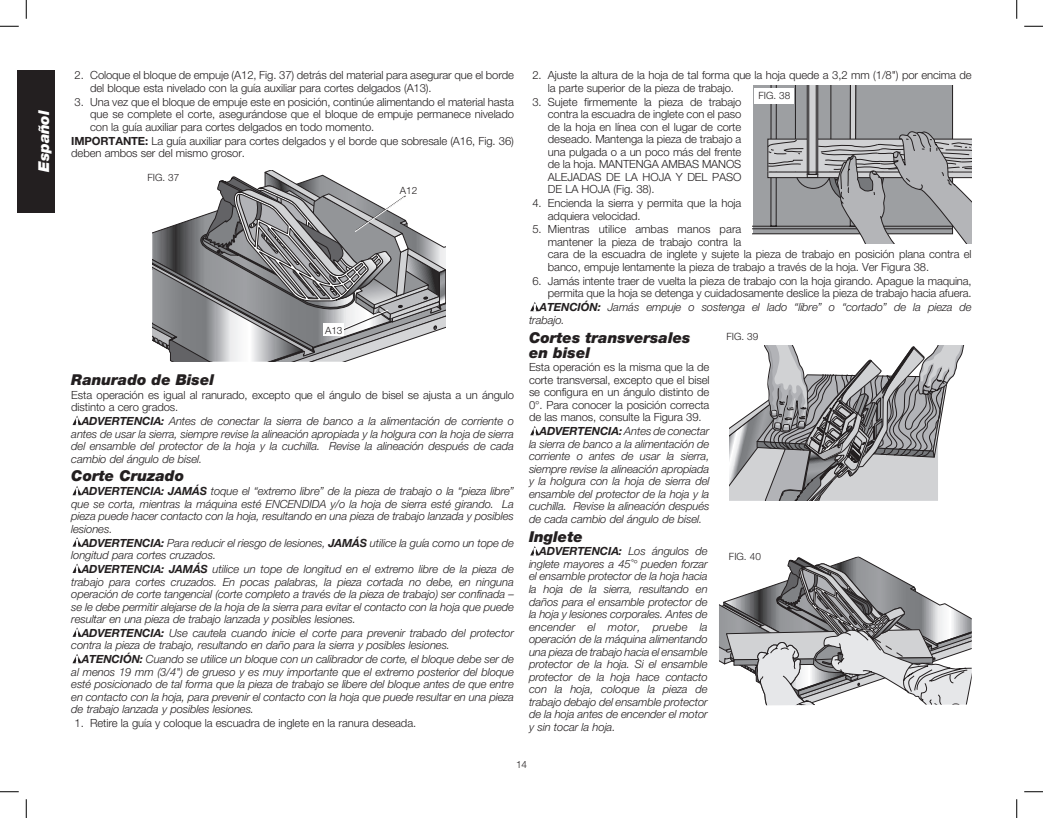
<style>
.page{position:relative;width:1043px;height:818px;background:#fff}
.page>*{position:absolute;margin:0;border:0;box-sizing:border-box;transform-origin:0 0}
._01-Headline{font:italic 900 15px "Helvetica Neue LT Std";color:#231f20}
.t1{font:italic 900 15px "Helvetica Neue LT Std";color:#fff}
._10-Warning_Caution{font:italic 300 11.25px/12.5px "Helvetica Neue LT Std";letter-spacing:-.01em;color:#231f20;text-align:justify}
._04-BodyList{font:300 11.25px/12.5px "Helvetica Neue LT Std";letter-spacing:-.01em;color:#231f20}
._03-BodyText{font:300 11.25px/12.5px "Helvetica Neue LT Std";letter-spacing:-.01em;color:#231f20}
._10-Warning_Caution-2{font:italic 700 11.25px "Helvetica Neue LT Std";letter-spacing:-.01em;color:#231f20}
.t2{font:300 10px "Helvetica Neue LT Std";color:#231f20}
.s1{font-weight:700}
.s2{font-weight:300}
</style>
<div class="page">
<div style="left:17px;top:70px;width:38px;height:142px;background:#231f20"></div>
<svg style="left:152px;top:171px;width:294px;height:190px"></svg>
<div style="left:324px;top:323px;width:20px;height:13px;background:#fff"></div>
<svg style="left:72px;top:415px;width:10px;height:10px"></svg>
<svg style="left:72px;top:486px;width:10px;height:9px"></svg>
<svg style="left:72px;top:537px;width:10px;height:9px"></svg>
<svg style="left:72px;top:563px;width:10px;height:10px"></svg>
<svg style="left:73px;top:627px;width:9px;height:9px"></svg>
<svg style="left:72px;top:654px;width:10px;height:9px"></svg>
<svg style="left:752px;top:86px;width:219px;height:157px;background:#a4a5a7"></svg>
<div style="left:754px;top:88px;width:40px;height:16px;background:#fff"></div>
<svg style="left:530px;top:302px;width:9px;height:9px"></svg>
<svg style="left:729px;top:346px;width:235px;height:155px"></svg>
<svg style="left:530px;top:426px;width:9px;height:9px"></svg>
<svg style="left:530px;top:546px;width:9px;height:9px"></svg>
<svg style="left:719px;top:556px;width:252px;height:149px"></svg>
<div style="left:719px;top:553px;width:51px;height:11px;background:#fff"></div>
<svg style="left:0;top:25px;width:19px;height:2px"></svg>
<svg style="left:1024px;top:25px;width:18px;height:2px"></svg>
<svg style="left:0;top:791px;width:19px;height:1px"></svg>
<svg style="left:1024px;top:791px;width:18px;height:1px"></svg>
<svg style="left:25px;top:0;width:2px;height:19px"></svg>
<svg style="left:25px;top:799px;width:2px;height:19px"></svg>
<svg style="left:1016px;top:0;width:1px;height:19px"></svg>
<svg style="left:1016px;top:799px;width:1px;height:19px"></svg>
<h1 class="t1" style="left:35px;top:172px;width:63px;rotate:-90deg">Español</h1>
<p class="_04-BodyList" style="left:90px;top:69px;width:425px;text-indent:-16px">2. Coloque el bloque de empuje (A12, Fig. 37) detrás del material para asegurar que el borde del bloque esta nivelado con la guía auxiliar para cortes delgados (A13).</p>
<p class="_04-BodyList" style="left:90px;top:95px;width:425px;text-align:justify;text-indent:-16px">3. Una vez que el bloque de empuje este en posición, continúe alimentando el material hasta que se complete el corte, asegurándose que el bloque de empuje permanece nivelado con la guía auxiliar para cortes delgados en todo momento.</p>
<p class="_03-BodyText" style="left:71px;top:134px;width:444px"><span class="s1">IMPORTANTE:</span> La guía auxiliar para cortes delgados y el borde que sobresale (A16, Fig. 36) deben ambos ser del mismo grosor.</p>
<p class="t2" style="left:147px;top:172px;width:33px">FIG. 37</p>
<p class="t2" style="left:400px;top:185px;width:19px">A12</p>
<p class="t2" style="left:325px;top:324px;width:19px">A13</p>
<p class="_01-Headline" style="left:71px;top:370px;width:144px">Ranurado de Bisel</p>
<p class="_03-BodyText" style="left:71px;top:388px;width:444px">Esta operación es igual al ranurado, excepto que el ángulo de bisel se ajusta a un ángulo distinto a cero grados.</p>
<p class="_10-Warning_Caution" style="left:71px;top:414px;width:444px;text-indent:10px"><span class="s1">ADVERTENCIA:</span> Antes de conectar la sierra de banco a la alimentación de corriente o antes de usar la sierra, siempre revise la alineación apropiada y la holgura con la hoja de sierra del ensamble del protector de la hoja y la cuchilla. Revise la alineación después de cada cambio del ángulo de bisel.</p>
<p class="_01-Headline" style="left:71px;top:467px;width:114px">Corte Cruzado</p>
<p class="_10-Warning_Caution" style="left:71px;top:485px;width:444px;text-indent:10px"><span class="s1">ADVERTENCIA: JAMÁS</span> toque el “extremo libre” de la pieza de trabajo o la “pieza libre” que se corta, mientras la máquina esté ENCENDIDA y/o la hoja de sierra esté girando. La pieza puede hacer contacto con la hoja, resultando en una pieza de trabajo lanzada y posibles lesiones.</p>
<p class="_10-Warning_Caution" style="left:71px;top:536px;width:444px;text-indent:10px"><span class="s1">ADVERTENCIA:</span> Para reducir el riesgo de lesiones, <span class="s1">JAMÁS</span> utilice la guía como un tope de longitud para cortes cruzados.</p>
<p class="_10-Warning_Caution" style="left:71px;top:562px;width:444px;text-indent:10px"><span class="s1">ADVERTENCIA: JAMÁS</span> utilice un tope de longitud en el extremo libre de la pieza de trabajo para cortes cruzados. En pocas palabras, la pieza cortada no debe, en ninguna operación de corte tangencial (corte completo a través de la pieza de trabajo) ser confinada – se le debe permitir alejarse de la hoja de la sierra para evitar el contacto con la hoja que puede resultar en una pieza de trabajo lanzada y posibles lesiones.</p>
<p class="_10-Warning_Caution" style="left:71px;top:626px;width:444px;text-indent:10px"><span class="s1">ADVERTENCIA:</span> Use cautela cuando inicie el corte para prevenir trabado del protector contra la pieza de trabajo, resultando en daño para la sierra y posibles lesiones.</p>
<p class="_10-Warning_Caution" style="left:71px;top:652px;width:444px;text-indent:10px"><span class="s1">ATENCIÓN:</span> Cuando se utilice un bloque con un calibrador de corte, el bloque debe ser de al menos 19 mm (3/4") de grueso y es muy importante que el extremo posterior del bloque esté posicionado de tal forma que la pieza de trabajo se libere del bloque antes de que entre en contacto con la hoja, para prevenir el contacto con la hoja que puede resultar en una pieza de trabajo lanzada y posibles lesiones.</p>
<p class="_04-BodyList" style="left:75px;top:716px;width:343px">1. Retire la guía y coloque la escuadra de inglete en la ranura deseada.</p>
<p class="_04-BodyList" style="left:548px;top:69px;width:425px;text-indent:-16px">2. Ajuste la altura de la hoja de tal forma que la hoja quede a 3,2 mm (1/8") por encima de la parte superior de la pieza de trabajo.</p>
<p class="_04-BodyList" style="left:532px;top:95px;width:211px">3. Sujete firmemente la pieza de trabajo</p>
<p class="t2" style="left:758px;top:90px;width:33px">FIG. 38</p>
<p class="_04-BodyList" style="left:548px;top:108px;width:195px;text-align:justify">contra la escuadra de inglete con el paso de la hoja en línea con el lugar de corte deseado. Mantenga la pieza de trabajo a una pulgada o a un poco más del frente de la hoja. MANTENGA AMBAS MANOS ALEJADAS DE LA HOJA Y DEL PASO DE LA HOJA (Fig. 38).</p>
<p class="_04-BodyList" style="left:548px;top:196px;width:195px;text-indent:-16px">4. Encienda la sierra y permita que la hoja adquiera velocidad.</p>
<p class="_04-BodyList" style="left:548px;top:223px;width:425px;text-indent:-16px">5. Mientras utilice ambas manos para<br>mantener la pieza de trabajo contra la<br>cara de la escuadra de inglete y sujete la pieza de trabajo en posición plana contra el banco, empuje lentamente la pieza de trabajo a través de la hoja. Ver Figura 38.</p>
<p class="_04-BodyList" style="left:532px;top:274px;width:441px;text-align:right">6. Jamás intente traer de vuelta la pieza de trabajo con la hoja girando. Apague la maquina, permita que la hoja se detenga y cuidadosamente deslice la pieza de trabajo hacia afuera.</p>
<p class="_10-Warning_Caution" style="left:529px;top:301px;width:444px;text-indent:10px"><span class="s1">ATENCIÓN:</span> Jamás empuje o sostenga el lado “libre” o “cortado” de la pieza de trabajo.</p>
<p class="_01-Headline" style="left:529px;top:328px;width:163px">Cortes transversales</p>
<p class="t2" style="left:726px;top:330px;width:33px">FIG. 39</p>
<p class="_01-Headline" style="left:529px;top:343px;width:63px">en bisel</p>
<p class="_03-BodyText" style="left:529px;top:361px;width:182px;text-align:justify">Esta operación es la misma que la de corte transversal, excepto que el bisel se configura en un ángulo distinto de 0°. Para conocer la posición correcta de las manos, consulte la Figura 39.</p>
<p class="_10-Warning_Caution" style="left:529px;top:425px;width:182px;text-indent:10px"><span class="s1">ADVERTENCIA:</span> Antes de conectar la sierra de banco a la alimentación de corriente o antes de usar la sierra, siempre revise la alineación apropiada y la holgura con la hoja de sierra del ensamble del protector de la hoja y la cuchilla. Revise la alineación después de cada cambio del ángulo de bisel.</p>
<p class="_01-Headline" style="left:529px;top:527px;width:55px">Inglete</p>
<p class="_10-Warning_Caution-2" style="left:539px;top:544px;width:170px">ADVERTENCIA: <span class="s2">Los ángulos de</span></p>
<p class="t2" style="left:729px;top:550px;width:33px">FIG. 40</p>
<p class="_10-Warning_Caution" style="left:529px;top:557px;width:180px">inglete mayores a 45˚° pueden forzar el ensamble protector de la hoja hacia la hoja de la sierra, resultando en daños para el ensamble protector de la hoja y lesiones corporales. Antes de encender el motor, pruebe la operación de la máquina alimentando una pieza de trabajo hacia el ensamble protector de la hoja. Si el ensamble protector de la hoja hace contacto con la hoja, coloque la pieza de trabajo debajo del ensamble protector de la hoja antes de encender el motor y sin tocar la hoja.</p>
<p class="t2" style="left:516px;top:757px;width:13px">14</p>
</div>
